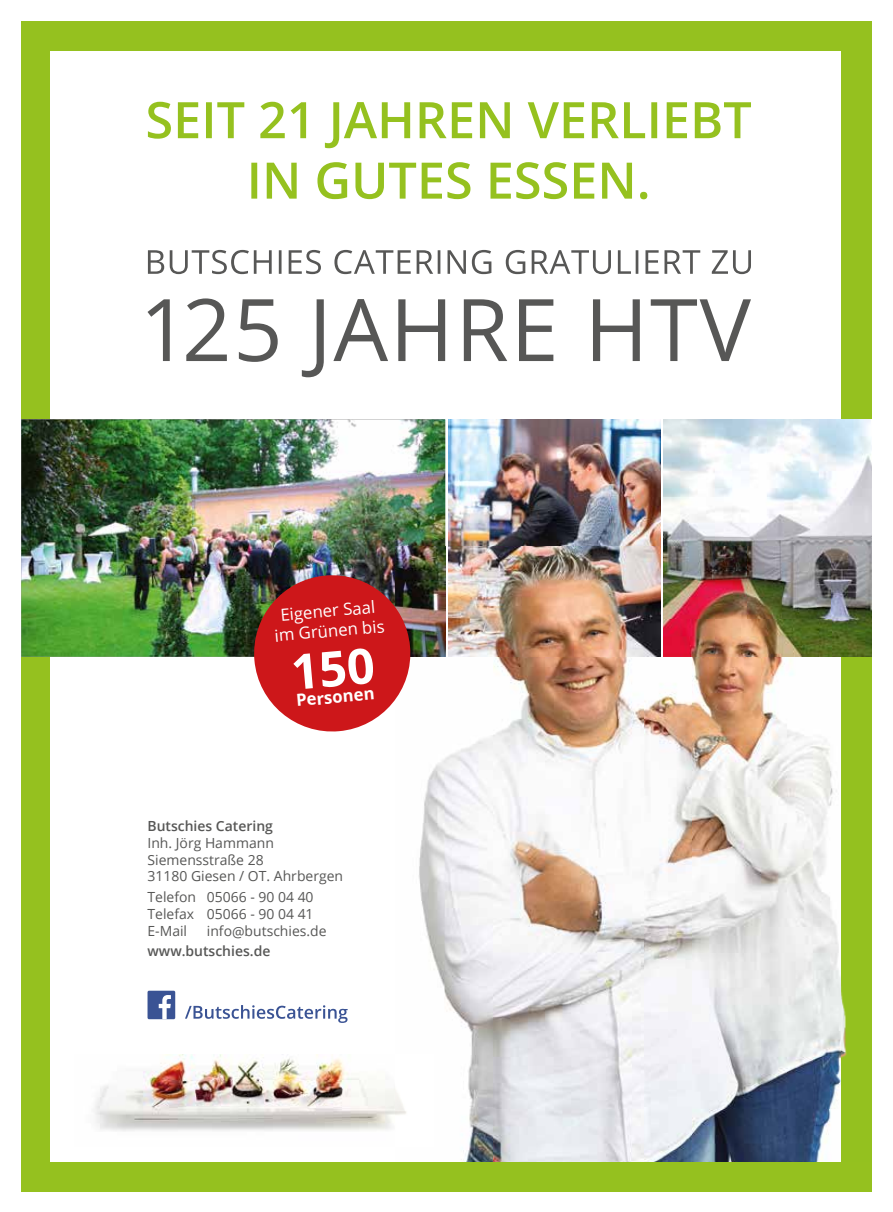
<style>
.page{position:relative;width:893px;height:1212px;background:#fff}
.page>*{position:absolute;margin:0;border:0;box-sizing:border-box;transform-origin:0 0}
.t1{font:16.8px/20.1px "Open Sans";color:#fff;text-align:center}
.t2{font:700 16.8px "Open Sans";color:#fff}
.t3{font:13.95px/16.8px "Open Sans";color:#575756}
.t4{font:600 13.95px "Open Sans";color:#575756}
</style>
<div class="page">
<div style="left:21px;top:21px;width:851px;height:1170px;background:#95c11f"></div>
<div style="left:50px;top:38px;width:791px;height:1135px;background:#fff"></div>
<svg style="left:148px;top:298px;width:603px;height:79px"></svg>
<svg style="left:148px;top:250px;width:603px;height:24px"></svg>
<svg style="left:251px;top:162px;width:396px;height:37px"></svg>
<svg style="left:148px;top:102px;width:603px;height:46px"></svg>
<img style="left:21px;top:419px;width:424px;height:238px">
<img style="left:449px;top:419px;width:211px;height:238px">
<img style="left:663px;top:419px;width:209px;height:238px">
<div style="left:148px;top:991px;width:27px;height:28px;background:#3a5394;border-radius:2px"></div>
<svg style="left:159px;top:995px;width:12px;height:24px"></svg>
<svg style="left:185px;top:1005px;width:163px;height:18px"></svg>
<img style="left:94px;top:1054px;width:301px;height:77px">
<img style="left:693px;top:657px;width:154px;height:505px">
<img style="left:395px;top:546px;width:99px;height:616px">
<img style="left:642px;top:546px;width:51px;height:616px">
<img style="left:493px;top:657px;width:150px;height:505px">
<div style="left:21px;top:21px;width:851px;height:30px;background:#95c11f"></div>
<div style="left:21px;top:1162px;width:851px;height:30px;background:#95c11f"></div>
<svg style="left:251px;top:572px;width:163px;height:163px;background:#c03d3e"></svg>
<p class="t1" style="left:272px;top:605px;width:112px;rotate:-5deg">Eigener Saal im Grünen bis</p>
<p class="t2" style="left:295px;top:688px;width:80px;rotate:-5deg">Personen</p>
<p class="t4" style="left:148px;top:816px;width:127px">Butschies Catering</p>
<p class="t3" style="left:148px;top:834px;width:197px">Inh. Jörg Hammann<br>Siemensstraße 28<br>31180 Giesen / OT. Ahrbergen</p>
<p class="t3" style="left:148px;top:888px;width:168px;text-align:justify">Telefon 05066 - 90 04 40<br>Telefax 05066 - 90 04 41<br>E-Mail</p>
<p class="t3" style="left:207px;top:922px;width:121px">info@butschies.de</p>
<p class="t4" style="left:148px;top:942px;width:124px">www.butschies.de</p>
</div>
